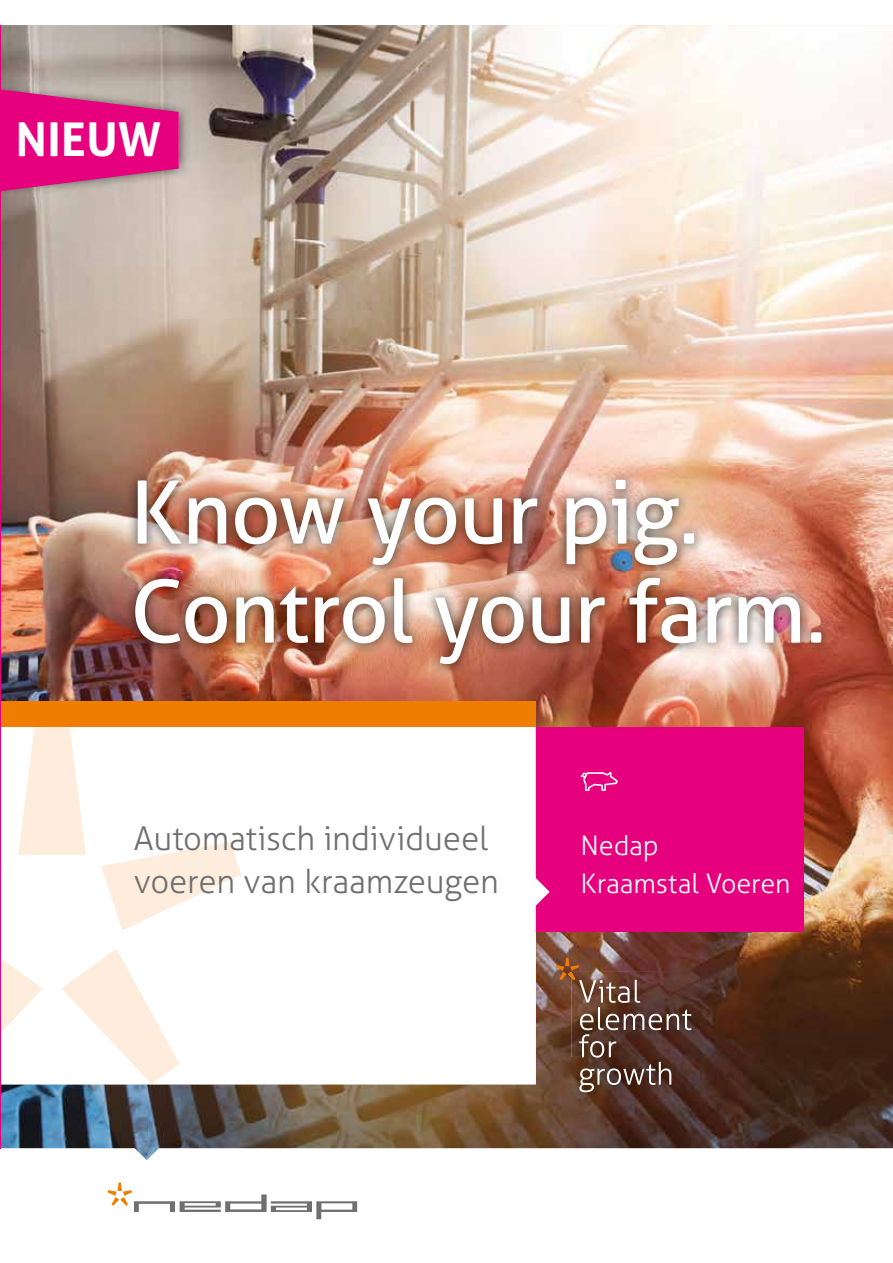
<style>
.page{position:relative;width:893px;height:1263px;background:#fff}
.page>*{position:absolute;margin:0;border:0;box-sizing:border-box;transform-origin:0 0}
.t1{font:87px/99px "Aller";letter-spacing:-.02em;color:#fff}
.t2{font:700 46.5px "Aller";letter-spacing:.01em;color:#fff}
.t3{font:300 33px/42.8px "Aller";letter-spacing:-.01em;color:#706f6f}
.t4{font:300 27px/38.2px "Aller";letter-spacing:-.005em;color:#fff}
</style>
<div class="page">
<img style="left:0;top:25px;width:893px;height:1135px">
<img style="left:124px;top:468px;width:709px;height:207px">
<div style="left:536px;top:727px;width:268px;height:204px;background:#e6007d"></div>
<div style="left:0;top:702px;width:536px;height:25px;background:#ef7d00"></div>
<svg style="left:0;top:727px;width:536px;height:357px"></svg>
<svg style="left:0;top:865px;width:3px;height:10px"></svg>
<svg style="left:18px;top:727px;width:68px;height:128px"></svg>
<svg style="left:101px;top:842px;width:140px;height:88px"></svg>
<svg style="left:62px;top:948px;width:118px;height:136px"></svg>
<svg style="left:0;top:957px;width:43px;height:77px"></svg>
<svg style="left:522px;top:878px;width:28px;height:28px"></svg>
<img style="left:0;top:81px;width:191px;height:116px">
<svg style="left:0;top:85px;width:179px;height:111px;background:#d83188"></svg>
<img style="left:571px;top:972px;width:128px;height:128px">
<svg style="left:555px;top:958px;width:136px;height:134px;background:#6c4a3d"></svg>
<svg style="left:108px;top:1182px;width:249px;height:37px"></svg>
<svg style="left:580px;top:772px;width:38px;height:19px"></svg>
<h2 class="t2" style="left:16px;top:111px;width:147px">NIEUW</h2>
<h1 class="t1" style="left:130px;top:463px;width:698px">Know your pig.<br>Control your farm.</h1>
<p class="t3" style="left:134px;top:817px;width:366px">Automatisch individueel voeren van kraamzeugen</p>
<p class="t4" style="left:580px;top:826px;width:212px">Nedap<br>Kraamstal Voeren</p>
</div>
